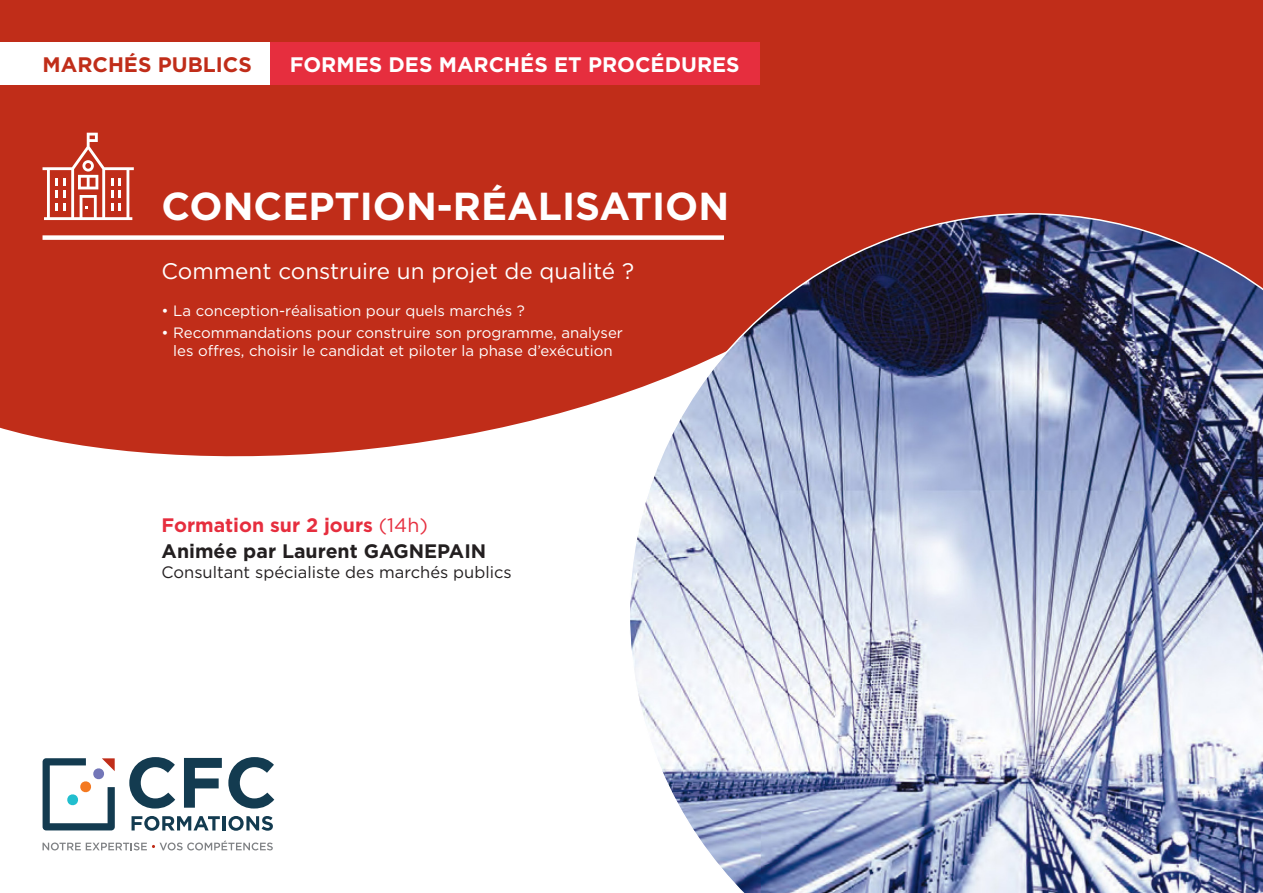
<style>
.page{position:relative;width:1263px;height:893px;background:#c02d19}
.page>*{position:absolute;margin:0;border:0;box-sizing:border-box;transform-origin:0 0}
.t1{font:700 39px "Gotham";color:#fff}
.t2{font:22.5px "Gotham";color:#fff}
.t3{font:700 21px "Gotham";color:#fff}
.t4{font:700 21px "Gotham";color:#c02d19}
.t5{font:700 19.5px "Gotham";color:#231f20}
.t6{font:700 19.5px "Gotham";color:#e62e3e}
.t7{font:16.5px "Gotham";color:#231f20}
.t8{font:15px/18px "Gotham";color:#fff;text-align:center}
.s1{font-weight:400}
</style>
<div class="page">
<svg style="left:0;top:167px;width:629px;height:726px;fill:#fff"></svg>
<div style="left:0;top:43px;width:286px;height:42px;background:#fff"></div>
<img style="left:629px;top:213px;width:634px;height:680px">
<div style="left:270px;top:43px;width:489px;height:42px;background:#e62e3e"></div>
<svg style="left:129px;top:757px;width:46px;height:51px;background:#93a5af"></svg>
<svg style="left:132px;top:816px;width:88px;height:15px"></svg>
<hr style="left:222px;top:816px;width:4px;height:14px;background:#133b50">
<svg style="left:228px;top:816px;width:45px;height:15px"></svg>
<svg style="left:184px;top:758px;width:38px;height:50px;background:#7d939e"></svg>
<svg style="left:228px;top:757px;width:46px;height:51px;background:#93a5af"></svg>
<svg style="left:43px;top:758px;width:72px;height:72px;background:#b5bfc4"></svg>
<svg style="left:43px;top:840px;width:230px;height:10px;background:#dbdbdc"></svg>
<svg style="left:43px;top:133px;width:91px;height:87px"></svg>
<div style="left:43px;top:235px;width:681px;height:5px;background:#fff"></div>
<p class="t4" style="left:43px;top:51px;width:211px">MARCHÉS PUBLICS</p>
<p class="t3" style="left:290px;top:51px;width:451px">FORMES DES MARCHÉS ET PROCÉDURES</p>
<p class="t1" style="left:162px;top:180px;width:569px">CONCEPTION-RÉALISATION</p>
<p class="t2" style="left:162px;top:256px;width:474px">Comment construire un projet de qualité ?</p>
<p class="t8" style="left:162px;top:301px;width:365px">• La conception-réalisation pour quels marchés ?</p>
<p class="t8" style="left:162px;top:324px;width:463px">• Recommandations pour construire son programme, analyser les offres, choisir le candidat et piloter la phase d’exécution</p>
<p class="t6" style="left:162px;top:512px;width:268px">Formation sur 2 jours <span class="s1">(14h)</span></p>
<p class="t5" style="left:162px;top:538px;width:326px">Animée par Laurent GAGNEPAIN</p>
<p class="t7" style="left:162px;top:561px;width:352px">Consultant spécialiste des marchés publics</p>
</div>
